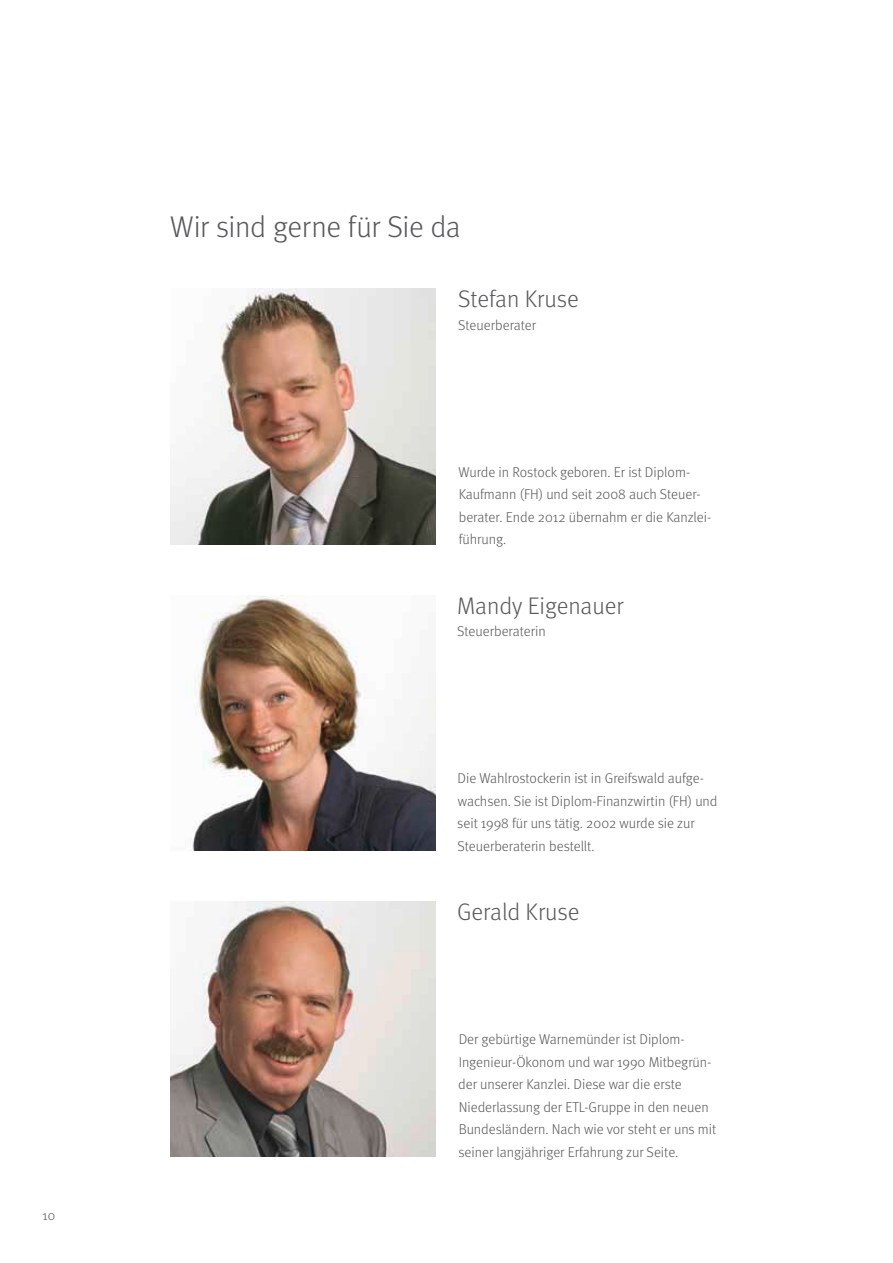
<style>
.page{position:relative;width:893px;height:1263px;background:#fff}
.page>*{position:absolute;margin:0;border:0;box-sizing:border-box;transform-origin:0 0}
.t1{font:300 30px "Meta OT";letter-spacing:-.015em;color:#57585a}
.t2{font:300 24px "Meta OT";color:#57585a}
.t3{font:300 14.25px/22.5px "Meta OT";color:#57585a}
.t4{font:300 13.5px "Meta OT";color:#57585a}
</style>
<div class="page">
<img style="left:170px;top:289px;width:266px;height:255px">
<img style="left:186px;top:596px;width:250px;height:255px">
<img style="left:170px;top:902px;width:266px;height:255px">
<p class="t4" style="left:43px;top:1208px;width:14px">10</p>
<h1 class="t1" style="left:170px;top:209px;width:292px">Wir sind gerne für Sie da</h1>
<h2 class="t2" style="left:458px;top:285px;width:122px">Stefan Kruse</h2>
<p class="t3" style="left:458px;top:314px;width:79px">Steuerberater</p>
<p class="t3" style="left:459px;top:461px;width:254px">Wurde in Rostock geboren. Er ist Diplom-Kaufmann (FH) und seit 2008 auch Steuer&shy;berater. Ende 2012 übernahm er die Kanzlei&shy;führung.</p>
<h2 class="t2" style="left:457px;top:592px;width:168px">Mandy Eigenauer</h2>
<p class="t3" style="left:457px;top:620px;width:90px">Steuerberaterin</p>
<p class="t3" style="left:457px;top:767px;width:262px">Die Wahlrostockerin ist in Greifswald aufge&shy;wachsen. Sie ist Diplom-Finanzwirtin (FH) und seit 1998 für uns tätig. 2002 wurde sie zur Steuerberaterin bestellt.</p>
<h2 class="t2" style="left:457px;top:898px;width:124px">Gerald Kruse</h2>
<p class="t3" style="left:458px;top:1028px;width:259px">Der gebürtige Warnemünder ist Diplom-Ingenieur-Ökonom und war 1990 Mitbegrün&shy;der unserer Kanzlei. Diese war die erste Niederlassung der ETL-Gruppe in den neuen Bundesländern. Nach wie vor steht er uns mit seiner langjähriger Erfahrung zur Seite.</p>
</div>
